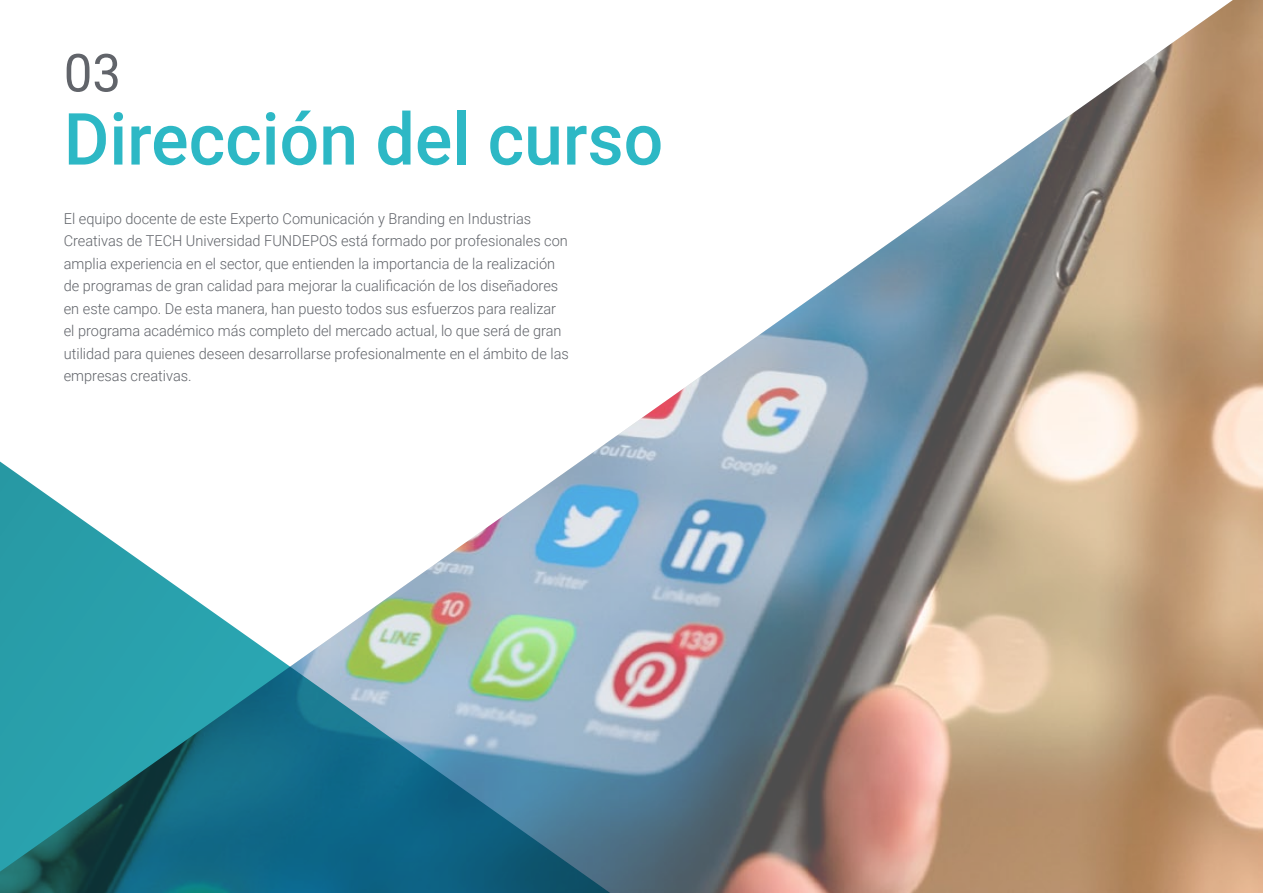
<style>
.page{position:relative;width:1263px;height:893px;background:#fff}
.page>*{position:absolute;margin:0;border:0;box-sizing:border-box;transform-origin:0 0}
.t1{font:500 72px "Roboto";color:#2db8c5}
.t2{font:52.5px "Roboto";color:#61646a}
.t3{font:300 15px/22.5px "Roboto";color:#61646a}
</style>
<div class="page">
<img style="left:602px;top:0;width:661px;height:893px">
<svg style="left:0;top:446px;width:640px;height:447px"></svg>
<h2 class="t2" style="left:64px;top:36px;width:59px">03</h2>
<h1 class="t1" style="left:64px;top:89px;width:601px">Dirección del curso</h1>
<p class="t3" style="left:64px;top:207px;width:507px">El equipo docente de este Experto Comunicación y Branding en Industrias Creativas de TECH Universidad FUNDEPOS está formado por profesionales con amplia experiencia en el sector, que entienden la importancia de la realización de programas de gran calidad para mejorar la cualificación de los diseñadores en este campo. De esta manera, han puesto todos sus esfuerzos para realizar el programa académico más completo del mercado actual, lo que será de gran utilidad para quienes deseen desarrollarse profesionalmente en el ámbito de las empresas creativas.</p>
</div>
